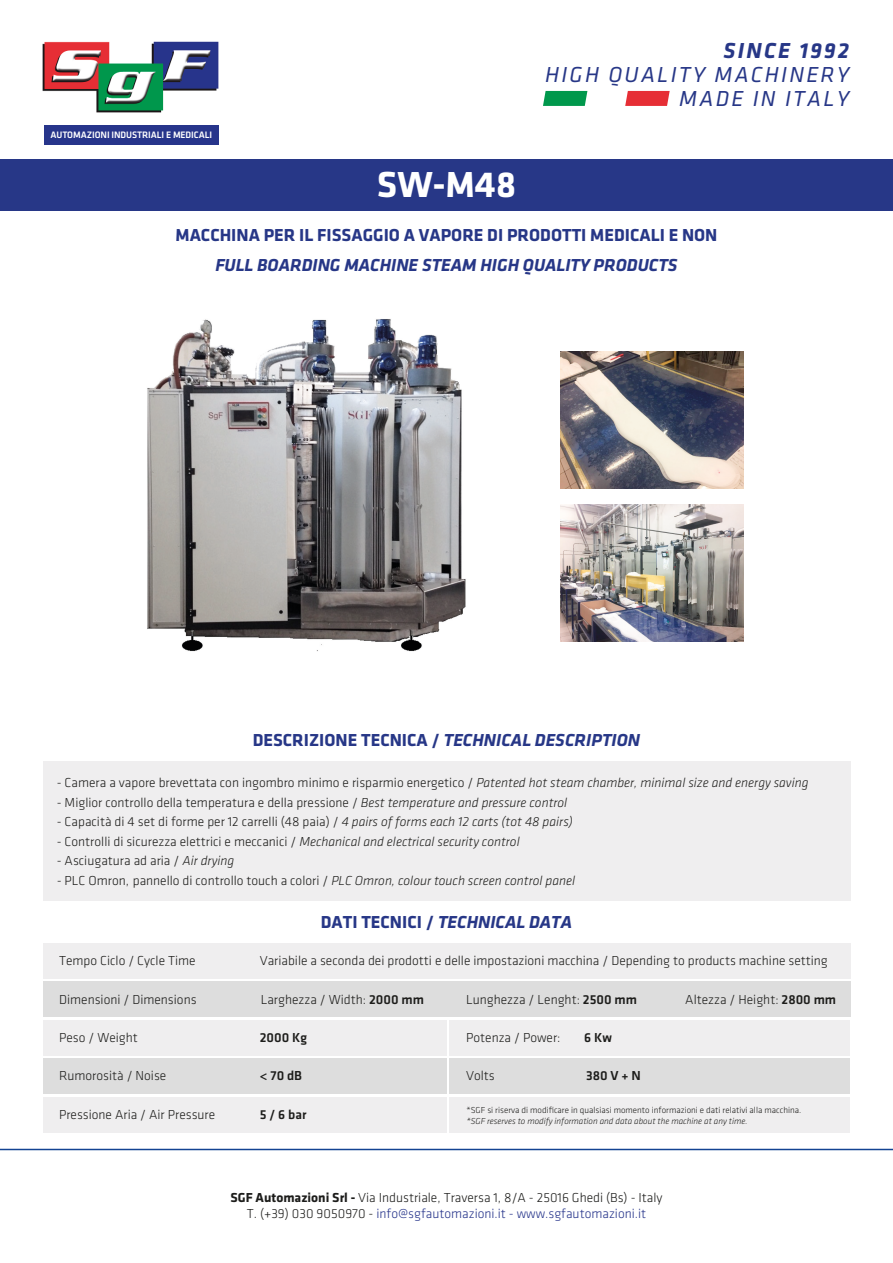
<style>
.page{position:relative;width:893px;height:1263px;background:#fff}
.page>*{position:absolute;margin:0;border:0;box-sizing:border-box;transform-origin:0 0}
.t1{font:700 37.5px "Klavika";color:#fff}
.t2{font:italic 22.5px/24px "Klavika";letter-spacing:.1em;color:#273787;text-align:right}
.t3{font:italic 700 22.5px "Klavika";letter-spacing:.1em;color:#273787}
.t4{font:italic 700 18px "Klavika";color:#273787}
.t5{font:700 18px "Klavika";color:#273787}
.t6{font:300 13.5px/16.2px "Klavika";color:#1d1d1b;text-align:center}
.t7{font:500 13.5px "Klavika";color:#1d1d1b}
.t8{font:500 9.75px "Klavika";letter-spacing:-.01em;color:#fff}
.t9{font:300 9px "Klavika";color:#1d1d1b}
.t10{font:italic 300 9px "Klavika";color:#1d1d1b}
.s1{font-style:normal}
.s2{font-style:italic}
.s3{font-weight:500}
.s4{font-weight:700}
.s5{color:#27358b}
</style>
<div class="page">
<div style="left:43px;top:1020px;width:404px;height:35px;background:#efeeef"></div>
<div style="left:450px;top:1020px;width:400px;height:35px;background:#efeeef"></div>
<div style="left:43px;top:1058px;width:404px;height:36px;background:#ddd"></div>
<div style="left:450px;top:1058px;width:400px;height:36px;background:#ddd"></div>
<div style="left:43px;top:1097px;width:404px;height:35px;background:#efeeef"></div>
<div style="left:450px;top:1097px;width:400px;height:35px;background:#efeeef"></div>
<div style="left:43px;top:761px;width:807px;height:139px;background:#efeeef"></div>
<div style="left:0;top:159px;width:893px;height:51px;background:#273787"></div>
<img style="left:42px;top:41px;width:177px;height:72px">
<div style="left:44px;top:125px;width:175px;height:19px;background:#27358b"></div>
<hr style="left:0;top:1149px;width:893px;height:1px;background:#134392">
<div style="left:43px;top:943px;width:807px;height:35px;background:#efeeef"></div>
<div style="left:43px;top:981px;width:807px;height:36px;background:#ddd"></div>
<svg style="left:543px;top:91px;width:44px;height:15px"></svg>
<svg style="left:625px;top:91px;width:45px;height:15px"></svg>
<img style="left:147px;top:319px;width:319px;height:333px">
<img style="left:560px;top:351px;width:184px;height:138px">
<img style="left:560px;top:504px;width:184px;height:138px">
<p class="t8" style="left:51px;top:129px;width:163px">AUTOMAZIONI INDUSTRIALI E MEDICALI</p>
<h1 class="t1" style="left:377px;top:164px;width:141px">SW-M48</h1>
<h2 class="t3" style="left:723px;top:38px;width:127px">SINCE 1992</h2>
<h2 class="t2" style="left:545px;top:63px;width:305px">HIGH QUALITY MACHINERY<br>MADE IN ITALY</h2>
<h3 class="t5" style="left:176px;top:226px;width:543px">MACCHINA PER IL FISSAGGIO A VAPORE DI PRODOTTI MEDICALI E NON</h3>
<h3 class="t4" style="left:215px;top:256px;width:464px">FULL BOARDING MACHINE STEAM HIGH QUALITY PRODUCTS</h3>
<h3 class="t4" style="left:253px;top:730px;width:389px"><span class="s1">DESCRIZIONE TECNICA /</span> TECHNICAL DESCRIPTION</h3>
<p class="t6" style="left:57px;top:775px;width:753px">- Camera a vapore brevettata con ingombro minimo e risparmio energetico / <span class="s2">Patented hot steam chamber, minimal size and energy saving</span></p>
<p class="t6" style="left:57px;top:795px;width:512px">- Miglior controllo della temperatura e della pressione / <span class="s2">Best temperature and pressure control</span></p>
<p class="t6" style="left:57px;top:814px;width:517px">- Capacità di 4 set di forme per 12 carrelli (48 paia) / <span class="s2">4 pairs of forms each 12 carts (tot 48 pairs)</span></p>
<p class="t6" style="left:57px;top:834px;width:464px">- Controlli di sicurezza elettrici e meccanici / <span class="s2">Mechanical and electrical security control</span></p>
<p class="t6" style="left:57px;top:853px;width:179px">- Asciugatura ad aria / <span class="s2">Air drying</span></p>
<p class="t6" style="left:57px;top:873px;width:520px"><span class="s2">-</span> PLC Omron, pannello di controllo touch a colori / <span class="s2">PLC Omron, colour touch screen control panel</span></p>
<h3 class="t4" style="left:321px;top:912px;width:253px"><span class="s1">DATI TECNICI /</span> TECHNICAL DATA</h3>
<p class="t6" style="left:59px;top:953px;width:138px">Tempo Ciclo / Cycle Time</p>
<p class="t6" style="left:260px;top:953px;width:570px">Variabile a seconda dei prodotti e delle impostazioni macchina / Depending to products machine setting</p>
<p class="t6" style="left:59px;top:991px;width:139px">Dimensioni / Dimensions</p>
<p class="t6" style="left:261px;top:991px;width:165px">Larghezza / Width: <span class="s3">2000 mm</span></p>
<p class="t6" style="left:466px;top:991px;width:172px">Lunghezza / Lenght: <span class="s3">2500 mm</span></p>
<p class="t6" style="left:685px;top:991px;width:152px">Altezza / Height: <span class="s3">2800 mm</span></p>
<p class="t6" style="left:59px;top:1030px;width:80px">Peso / Weight</p>
<p class="t7" style="left:260px;top:1030px;width:49px">2000 Kg</p>
<p class="t6" style="left:466px;top:1030px;width:96px">Potenza / Power:</p>
<p class="t7" style="left:584px;top:1030px;width:29px">6 Kw</p>
<p class="t6" style="left:59px;top:1068px;width:109px">Rumorosità / Noise</p>
<p class="t7" style="left:260px;top:1068px;width:44px">&lt; 70 dB</p>
<p class="t6" style="left:466px;top:1068px;width:30px">Volts</p>
<p class="t7" style="left:586px;top:1068px;width:56px">380 V + N</p>
<p class="t6" style="left:59px;top:1107px;width:158px">Pressione Aria / Air Pressure</p>
<p class="t7" style="left:260px;top:1107px;width:48px">5 / 6 bar</p>
<p class="t9" style="left:466px;top:1105px;width:336px">*SGF si riserva di modificare in qualsiasi momento informazioni e dati relativi alla macchina.</p>
<p class="t10" style="left:466px;top:1116px;width:283px">*SGF reserves to modify information and data about the machine at any time.</p>
<p class="t6" style="left:230px;top:1189px;width:434px"><span class="s4">SGF Automazioni Srl -</span> Via Industriale, Traversa 1, 8/A - 25016 Ghedi (Bs) - Italy<br>T. (+39) 030 9050970 - <span class="s5">info@sgfautomazioni.it - www.sgfautomazioni.it</span></p>
</div>
